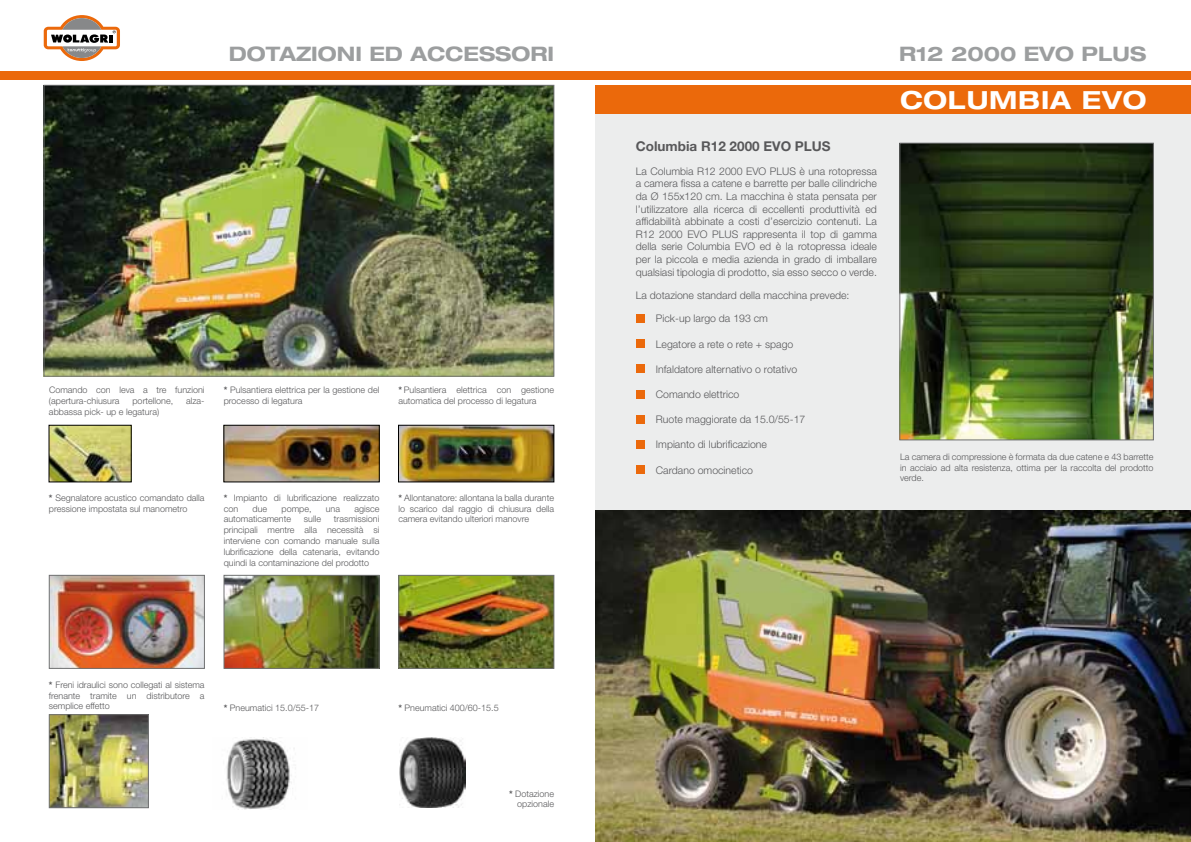
<style>
.page{position:relative;width:1191px;height:842px;background:#fff}
.page>*{position:absolute;margin:0;border:0;box-sizing:border-box;transform-origin:0 0}
.t1{font:700 expanded 25px "Helvetica Neue LT Std";letter-spacing:.03em;color:#fff}
.t2{font:700 expanded 20px "Helvetica Neue LT Std";color:#9c9e9f}
.t3{font:700 13.5px "Helvetica Neue LT Std";color:#58585a}
.t4{font:300 10.5px/12.6px "Helvetica Neue LT Std";color:#58585a;text-align:justify}
.t5{font:300 9px/10.8px "Helvetica Neue LT Std";color:#58585a}
.s1{font-weight:700}
</style>
<div class="page">
<img style="left:51px;top:716px;width:96px;height:90px">
<div style="left:49px;top:714px;width:100px;height:94px;border:1px solid #707172"></div>
<img style="left:51px;top:577px;width:152px;height:90px">
<div style="left:49px;top:575px;width:156px;height:94px;border:1px solid #707172"></div>
<img style="left:400px;top:737px;width:65px;height:71px">
<img style="left:400px;top:577px;width:152px;height:90px">
<div style="left:398px;top:575px;width:156px;height:94px;border:1px solid #707172"></div>
<img style="left:226px;top:738px;width:69px;height:72px">
<img style="left:226px;top:577px;width:151px;height:90px">
<div style="left:224px;top:575px;width:155px;height:94px;border:1px solid #707172"></div>
<div style="left:0;top:71px;width:595px;height:8px;background:#eb690b"></div>
<svg style="left:44px;top:15px;width:76px;height:46px"></svg>
<img style="left:46px;top:87px;width:506px;height:287px">
<div style="left:44px;top:85px;width:510px;height:291px;border:1px solid #707172"></div>
<img style="left:51px;top:427px;width:78px;height:53px">
<div style="left:49px;top:425px;width:82px;height:57px;border:1px solid #000"></div>
<img style="left:226px;top:427px;width:151px;height:53px">
<div style="left:224px;top:425px;width:155px;height:57px;border:1px solid #000"></div>
<img style="left:400px;top:427px;width:152px;height:53px">
<div style="left:398px;top:425px;width:156px;height:57px;border:1px solid #000"></div>
<div style="left:595px;top:71px;width:596px;height:8px;background:#eb690b"></div>
<div style="left:595px;top:85px;width:596px;height:428px;background:#eceded"></div>
<div style="left:595px;top:85px;width:596px;height:29px;background:#eb690b"></div>
<img style="left:901px;top:145px;width:250px;height:293px">
<div style="left:899px;top:143px;width:254px;height:297px;border:1px solid #707172"></div>
<div style="left:636px;top:314px;width:8px;height:8px;background:#eb690b"></div>
<div style="left:636px;top:339px;width:8px;height:9px;background:#eb690b"></div>
<div style="left:636px;top:364px;width:8px;height:9px;background:#eb690b"></div>
<div style="left:636px;top:390px;width:8px;height:8px;background:#eb690b"></div>
<div style="left:636px;top:415px;width:8px;height:9px;background:#eb690b"></div>
<div style="left:636px;top:440px;width:8px;height:9px;background:#eb690b"></div>
<div style="left:636px;top:465px;width:8px;height:8px;background:#eb690b"></div>
<img style="left:595px;top:511px;width:596px;height:331px">
<h2 class="t2" style="left:229px;top:42px;width:327px">DOTAZIONI ED ACCESSORI</h2>
<p class="t5" style="left:49px;top:385px;width:157px">Comando con leva a tre funzioni (apertura-chiusura</p>
<p class="t5" style="left:132px;top:395px;width:42px">portellone,</p>
<p class="t5" style="left:186px;top:395px;width:20px">alza-</p>
<p class="t5" style="left:49px;top:406px;width:112px">abbassa pick- up e legatura)</p>
<p class="t5" style="left:224px;top:385px;width:157px"><span class="s1">*</span> Pulsantiera elettrica per la gestione del processo di legatura</p>
<p class="t5" style="left:398px;top:385px;width:157px"><span class="s1">*</span> Pulsantiera elettrica con gestione automatica del processo di legatura</p>
<p class="t5" style="left:49px;top:492px;width:157px"><span class="s1">*</span> Segnalatore acustico comandato dalla pressione impostata sul manometro</p>
<p class="t5" style="left:224px;top:492px;width:157px"><span class="s1">*</span> Impianto di lubrificazione realizzato con</p>
<p class="t5" style="left:252px;top:503px;width:16px">due</p>
<p class="t5" style="left:281px;top:503px;width:32px">pompe,</p>
<p class="t5" style="left:326px;top:503px;width:16px">una</p>
<p class="t5" style="left:354px;top:503px;width:27px">agisce</p>
<p class="t5" style="left:224px;top:514px;width:69px">automaticamente</p>
<p class="t5" style="left:304px;top:514px;width:19px">sulle</p>
<p class="t5" style="left:224px;top:514px;width:157px;text-align:justify;text-indent:110px">trasmissioni principali mentre alla necessità si interviene con comando manuale sulla lubrificazione della catenaria, evitando quindi la contaminazione del prodotto</p>
<p class="t5" style="left:398px;top:492px;width:157px;text-align:justify"><span class="s1">*</span> Allontanatore: allontana la balla durante lo scarico dal raggio di chiusura della camera evitando ulteriori manovre</p>
<p class="t5" style="left:49px;top:679px;width:157px;text-align:justify"><span class="s1">*</span> Freni idraulici sono collegati al sistema frenante tramite un distributore a semplice effetto</p>
<p class="t5" style="left:224px;top:703px;width:97px"><span class="s1">*</span> Pneumatici 15.0/55-17</p>
<p class="t5" style="left:398px;top:703px;width:102px"><span class="s1">*</span> Pneumatici 400/60-15.5</p>
<p class="t5" style="left:509px;top:788px;width:47px;text-align:right"><span class="s1">*</span> Dotazione opzionale</p>
<h3 class="t3" style="left:636px;top:138px;width:196px">Columbia R12 2000 EVO PLUS</h3>
<p class="t4" style="left:636px;top:165px;width:243px">La Columbia R12 2000 EVO PLUS è una rotopressa a camera fissa a catene e barrette per balle cilindriche da Ø 155x120 cm. La macchina è stata pensata per l’utilizzatore alla ricerca di eccellenti produttività ed affidabilità abbinate a costi d’esercizio contenuti. La R12 2000 EVO PLUS rappresenta il top di gamma della serie Columbia EVO ed è la rotopressa ideale per la piccola e media azienda in grado di imballare qualsiasi tipologia di prodotto, sia esso secco o verde.</p>
<p class="t4" style="left:636px;top:289px;width:215px">La dotazione standard della macchina prevede:</p>
<p class="t4" style="left:656px;top:312px;width:114px">Pick-up largo da 193 cm</p>
<p class="t4" style="left:656px;top:337px;width:139px">Legatore a rete o rete + spago</p>
<p class="t4" style="left:656px;top:363px;width:143px">Infaldatore alternativo o rotativo</p>
<p class="t4" style="left:656px;top:388px;width:85px">Comando elettrico</p>
<p class="t4" style="left:656px;top:413px;width:151px">Ruote maggiorate da 15.0/55-17</p>
<p class="t4" style="left:656px;top:438px;width:113px">Impianto di lubrificazione</p>
<p class="t4" style="left:656px;top:463px;width:99px">Cardano omocinetico</p>
<h2 class="t2" style="left:899px;top:42px;width:249px">R12 2000 EVO PLUS</h2>
<h1 class="t1" style="left:900px;top:84px;width:248px">COLUMBIA EVO</h1>
<p class="t5" style="left:900px;top:451px;width:255px;text-align:justify">La camera di compressione è formata da due catene e 43 barrette in acciaio ad alta resistenza, ottima per la raccolta del prodotto verde.</p>
</div>
